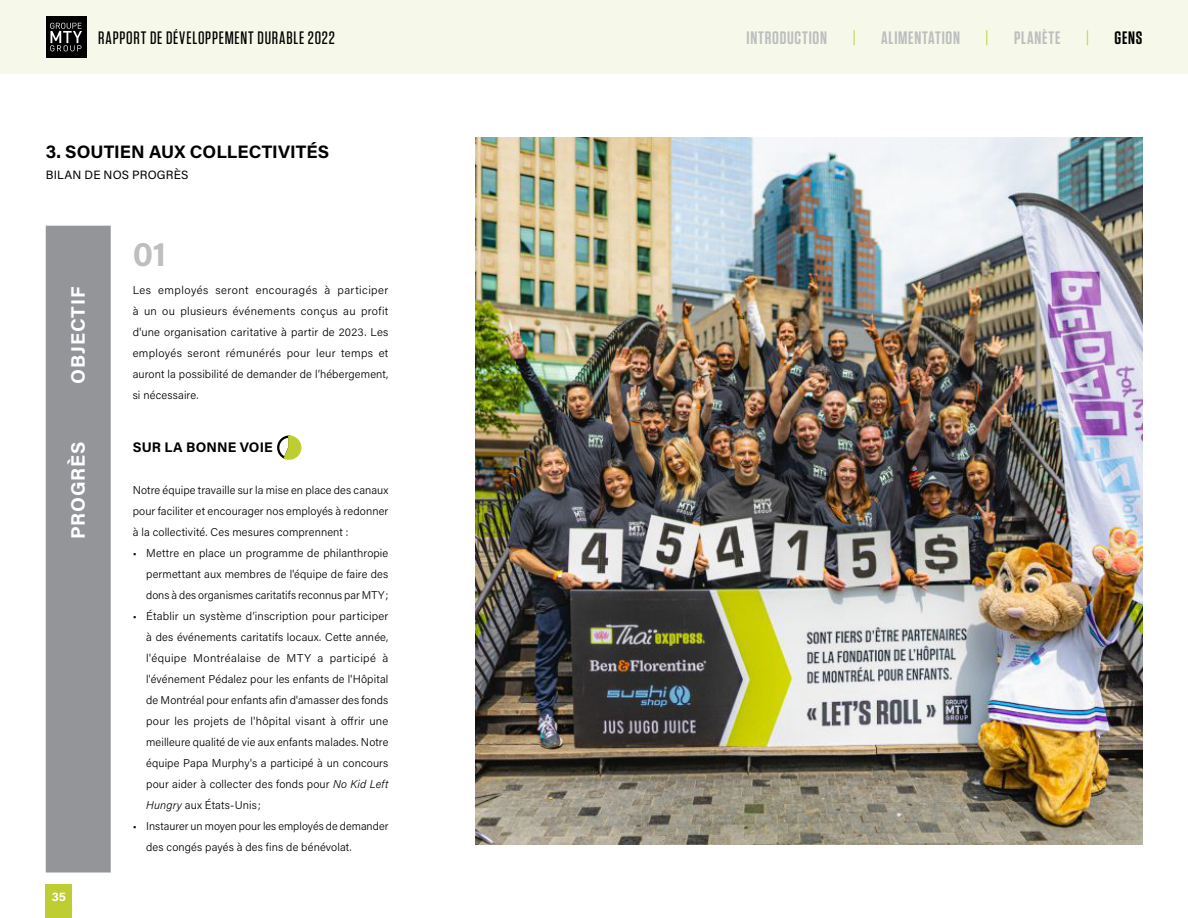
<style>
.page{position:relative;width:1188px;height:918px;background:#fff}
.page>*{position:absolute;margin:0;border:0;box-sizing:border-box;transform-origin:0 0}
.t1{font:700 33px "Acumin Pro";color:#bcbec0}
.t2{font:700 19.5px "Acumin Pro";letter-spacing:.045em;color:#fff}
.t3{font:500 18px "Tungsten";letter-spacing:.045em;color:#000}
.t4{font:600 18px "Tungsten";letter-spacing:.04em;color:#bcbec0}
.t5{font:700 18px "Acumin Pro";color:#000}
.t6{font:600 18px "Tungsten";color:#000}
.t7{font:18px "Tungsten";color:#becd31}
.t8{font:700 13.8px "Acumin Pro";letter-spacing:.015em;color:#000}
.t9{font:12px "Acumin Pro";letter-spacing:.015em;color:#000}
.t10{font:700 12px "Acumin Pro";color:#fff}
.t11{font:300 11.25px/21px "Acumin Pro";letter-spacing:.01em;color:#000;text-align:justify}
.s1{font-style:italic}
</style>
<div class="page">
<img style="left:476px;top:137px;width:666px;height:708px">
<div style="left:46px;top:226px;width:65px;height:647px;background:#939598"></div>
<svg style="left:277px;top:435px;width:25px;height:25px"></svg>
<div style="left:46px;top:885px;width:26px;height:33px;background:#becd31"></div>
<div style="left:0;top:0;width:1188px;height:74px;background:#f6f8e9"></div>
<div style="left:46px;top:16px;width:40px;height:42px;background:#000"></div>
<svg style="left:50px;top:23px;width:32px;height:28px"></svg>
<h3 class="t3" style="left:98px;top:29px;width:238px">RAPPORT DE DÉVELOPPEMENT DURABLE 2022</h3>
<h3 class="t4" style="left:747px;top:29px;width:82px">INTRODUCTION</h3>
<h3 class="t7" style="left:852px;top:29px;width:6px">|</h3>
<h3 class="t4" style="left:881px;top:29px;width:80px">ALIMENTATION</h3>
<h3 class="t7" style="left:985px;top:29px;width:6px">|</h3>
<h3 class="t4" style="left:1014px;top:29px;width:48px">PLANÈTE</h3>
<h3 class="t7" style="left:1085px;top:29px;width:6px">|</h3>
<h3 class="t6" style="left:1115px;top:29px;width:29px">GENS</h3>
<h3 class="t5" style="left:46px;top:139px;width:285px">3. SOUTIEN AUX COLLECTIVITÉS</h3>
<p class="t9" style="left:46px;top:167px;width:144px">BILAN DE NOS PROGRÈS</p>
<h2 class="t2" style="left:64px;top:384px;width:98px;rotate:-90deg">OBJECTIF</h2>
<h1 class="t1" style="left:133px;top:231px;width:35px">01</h1>
<p class="t11" style="left:133px;top:279px;width:257px">Les employés seront encouragés à participer à un ou plusieurs événements conçus au profit d'une organisation caritative à partir de 2023. Les employés seront rémunérés pour leur temps et auront la possibilité de demander de l’hébergement, si nécessaire.</p>
<h2 class="t2" style="left:64px;top:539px;width:99px;rotate:-90deg">PROGRÈS</h2>
<p class="t8" style="left:133px;top:437px;width:142px">SUR LA BONNE VOIE</p>
<p class="t11" style="left:133px;top:479px;width:257px">Notre équipe travaille sur la mise en place des canaux pour faciliter et encourager nos employés à redonner à la collectivité. Ces mesures comprennent :</p>
<p class="t11" style="left:146px;top:542px;width:244px;text-indent:-14px">• Mettre en place un programme de philanthropie permettant aux membres de l'équipe de faire des dons à des organismes caritatifs reconnus par MTY;</p>
<p class="t11" style="left:146px;top:605px;width:244px;text-indent:-14px">• Établir un système d’inscription pour participer à des événements caritatifs locaux. Cette année, l'équipe Montréalaise de MTY a participé à l'événement Pédalez pour les enfants de l'Hôpital de Montréal pour enfants afin d'amasser des fonds pour les projets de l'hôpital visant à offrir une meilleure qualité de vie aux enfants malades. Notre équipe Papa Murphy's a participé à un concours pour aider à collecter des fonds pour <span class="s1">No Kid Left Hungry</span> aux États-Unis ;</p>
<p class="t11" style="left:146px;top:815px;width:244px;text-indent:-14px">• Instaurer un moyen pour les employés de demander des congés payés à des fins de bénévolat.</p>
<p class="t10" style="left:52px;top:888px;width:16px">35</p>
</div>
